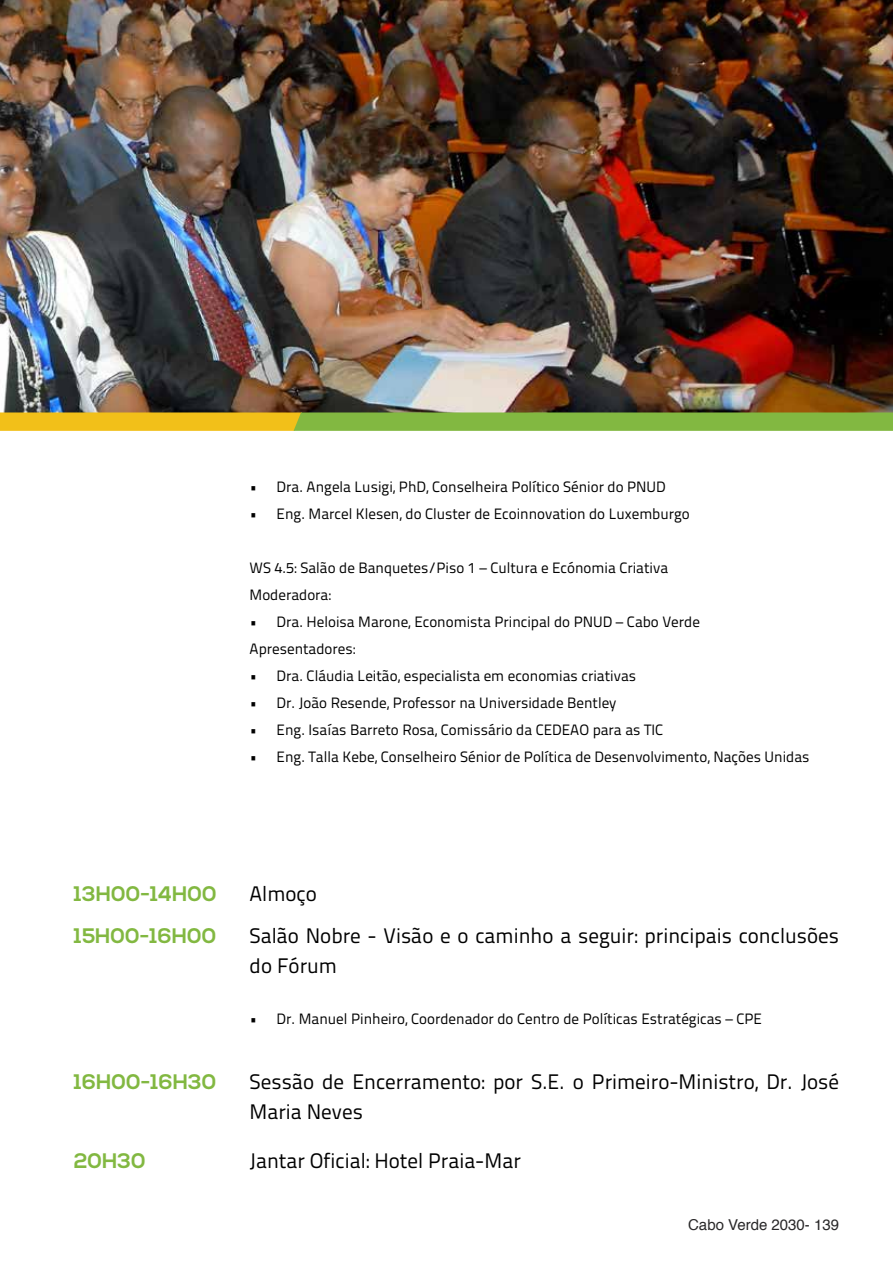
<style>
.page{position:relative;width:893px;height:1263px;background:#fff}
.page>*{position:absolute;margin:0;border:0;box-sizing:border-box;transform-origin:0 0}
.t1{font:21px/30px "Titillium Text 22 L";color:#000}
.t2{font:700 21px "Nexa";color:#82b841}
.t3{font:15px/27px "Titillium Text 22 L";color:#000}
.t4{font:15px "Helvetica";color:#292829}
</style>
<div class="page">
<img style="left:0;top:0;width:893px;height:412px">
<svg style="left:0;top:412px;width:893px;height:19px;background:#a5b835"></svg>
<p class="t3" style="left:250px;top:472px;width:418px">• Dra. Angela Lusigi, PhD, Conselheira Político Sénior do PNU D</p>
<p class="t3" style="left:250px;top:499px;width:442px">• Eng. Marcel Klesen, do Cluster de Ecoinnovation do Luxemburgo</p>
<p class="t3" style="left:250px;top:553px;width:420px">WS 4.5: Salão de Banquetes/Piso 1 – Cultura e Ecónomia Criativa<br>Moderadora:</p>
<p class="t3" style="left:250px;top:607px;width:452px">• Dra. Heloisa Marone, Economista Principal do PNU D – Cabo Verde<br>Apresentadores:</p>
<p class="t3" style="left:250px;top:661px;width:388px">• Dra. Cláudia Leitão, especialista em economias criativas</p>
<p class="t3" style="left:250px;top:688px;width:368px">• Dr. João Resende, Professor na U niversidade Bentley</p>
<p class="t3" style="left:250px;top:715px;width:415px">• Eng. Isaías Barreto Rosa, Comissário da CEDEAO para as TIC</p>
<p class="t3" style="left:250px;top:742px;width:561px">• Eng. Talla Kebe, Conselheiro Sénior de Política de Desenvolvimento, Nações U nidas</p>
<h1 class="t2" style="left:74px;top:881px;width:144px">13H00-14H00</h1>
<h1 class="t1" style="left:250px;top:877px;width:69px">Almoço</h1>
<h1 class="t2" style="left:74px;top:923px;width:144px">15H00-16H00</h1>
<h1 class="t1" style="left:250px;top:919px;width:591px">Salão Nobre - Visão e o caminho a seguir: principais conclusões do Fórum</h1>
<p class="t3" style="left:250px;top:1004px;width:514px">• Dr. Manuel Pinheiro, Coordenador do Centro de Políticas Estratégicas – CPE</p>
<h1 class="t2" style="left:74px;top:1069px;width:144px">16H00-16H30</h1>
<h1 class="t1" style="left:250px;top:1065px;width:591px">Sessão de Encerramento: por S.E. o Primeiro-Ministro, Dr. José<br>Maria Neves</h1>
<h1 class="t2" style="left:74px;top:1149px;width:74px">20H30</h1>
<h1 class="t1" style="left:250px;top:1145px;width:273px">Jantar Oficial: Hotel Praia-Mar</h1>
<p class="t4" style="left:688px;top:1213px;width:152px">Cabo Verde 2030- 139</p>
</div>
